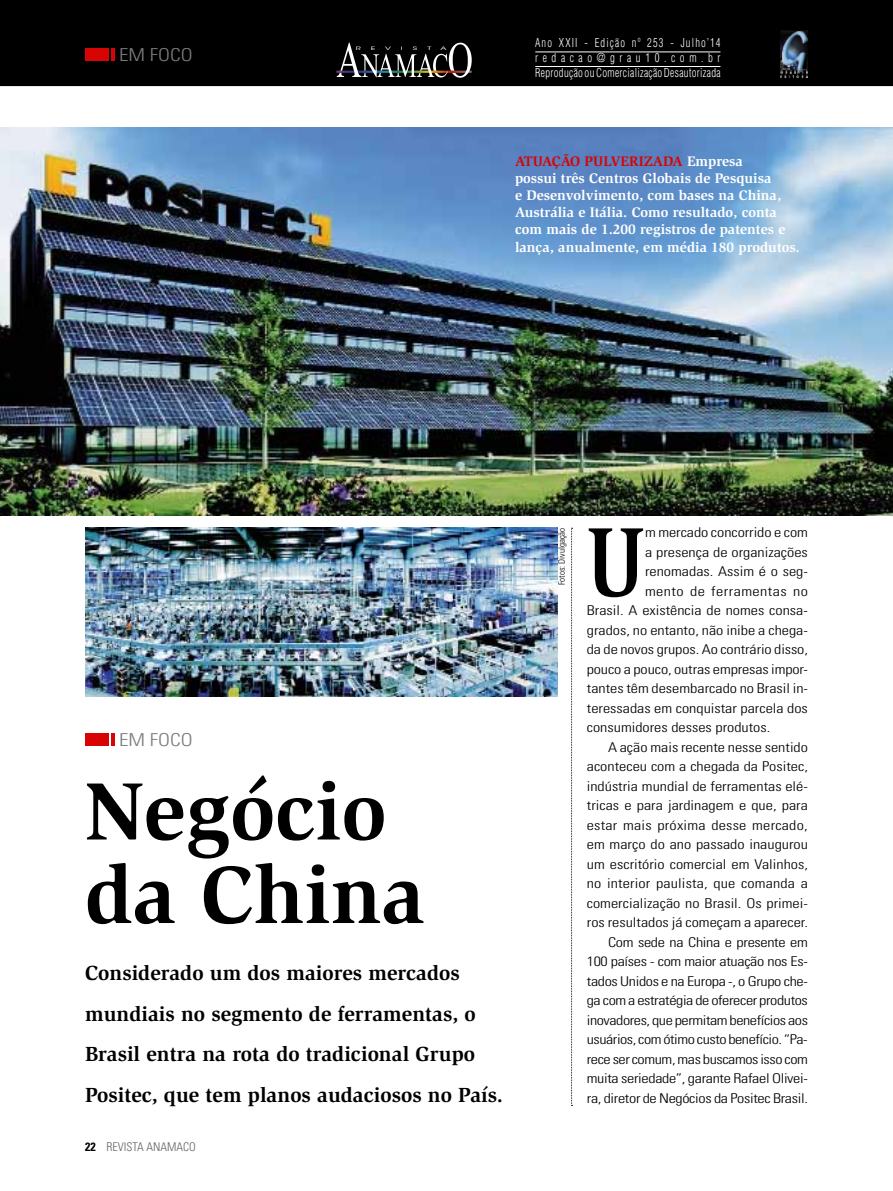
<style>
.page{position:relative;width:893px;height:1191px;background:#fff}
.page>*{position:absolute;margin:0;border:0;box-sizing:border-box;transform-origin:0 0}
.t1{font:700 100.8px "Slimbach Std";color:#000;scale:.8 1}
.t2{font:700 83.55px/83.6px "Slimbach Std";color:#000}
.t3{font:700 21px/40.5px "Slimbach Std";color:#000}
.t4{font:300 condensed 17.85px "Univers LT Std";color:#7c7c7c;scale:1.2 1}
.t5{font:700 14.25px/17.1px "Slimbach Std";color:#fff}
.t6{font:300 condensed 13.5px "Univers LT Std";color:#000;scale:1.2 1}
.t7{font:300 condensed 13.5px "Univers LT Std";letter-spacing:-.02em;color:#000;scale:1.2 1}
.t8{font:300 condensed 13.5px "Univers LT Std";letter-spacing:-.025em;color:#000;scale:1.2 1}
.t9{font:300 condensed 13.5px "Univers LT Std";letter-spacing:.03em;color:#000;scale:1.2 1}
.t10{font:300 condensed 12px/15px "Helvetica LT Std";letter-spacing:.03em;color:#fff;text-align:justify;scale:.88 1}
.t11{font:300 condensed 12px "Univers LT Std";color:#626262}
.t12{font:300 condensed 9px "Univers LT Std";color:#000}
.t13{font:4.65px "ITC Avant Garde Std";color:#fff;scale:1.8 1}
.s1{color:#d80303}
.s2{font-weight:700;color:#000}
</style>
<div class="page">
<svg style="left:571px;top:528px;width:2px;height:578px"></svg>
<hr style="left:111px;top:733px;width:4px;height:13px;background:#d80303">
<div style="left:85px;top:733px;width:24px;height:13px;background:#d80303"></div>
<img style="left:85px;top:528px;width:472px;height:168px">
<img style="left:0;top:128px;width:893px;height:387px">
<div style="left:0;top:0;width:893px;height:86px;background:#000"></div>
<img style="left:780px;top:30px;width:28px;height:47px">
<hr style="left:535px;top:52px;width:185px;height:1px;background:#fff">
<hr style="left:535px;top:66px;width:185px;height:1px;background:#fff">
<svg style="left:337px;top:43px;width:135px;height:35px;background:#393938"></svg>
<hr style="left:111px;top:48px;width:4px;height:13px;background:#d80303">
<div style="left:85px;top:48px;width:24px;height:13px;background:#d80303"></div>
<h3 class="t4" style="left:119px;top:44px;width:63px">em foco</h3>
<p class="t13" style="left:356px;top:45px;width:4px">R</p>
<p class="t13" style="left:371px;top:45px;width:4px">E</p>
<p class="t13" style="left:385px;top:45px;width:5px">V</p>
<p class="t13" style="left:401px;top:45px;width:3px">I</p>
<p class="t13" style="left:413px;top:45px;width:4px">S</p>
<p class="t13" style="left:427px;top:45px;width:4px">T</p>
<p class="t13" style="left:440px;top:45px;width:5px">A</p>
<p class="t10" style="left:535px;top:35px;width:212px">Ano XXII - Edição nº 253 - Julho’14 redacao@grau10.com.br Reprodução ou Comercialização Desautorizada</p>
<p class="t5" style="left:515px;top:153px;width:286px"><span class="s1">ATUAÇÃO PULVERIZADA</span> Empresa<br>possui três Centros Globais de Pesquisa<br>e Desenvolvimento, com bases na China, Austrália e Itália. Como resultado, conta com mais de 1.200 registros de patentes e lança, anualmente, em média 180 produtos.</p>
<h3 class="t4" style="left:119px;top:729px;width:63px">em foco</h3>
<h2 class="t2" style="left:85px;top:769px;width:341px">Negócio da China</h2>
<h3 class="t3" style="left:85px;top:952px;width:419px">Considerado um dos maiores mercados mundiais no segmento de ferramentas, o Brasil entra na rota do tradicional Grupo Positec, que tem planos audaciosos no País.</h3>
<p class="t11" style="left:85px;top:1139px;width:112px"><span class="s2">22</span> Revista Anamaco</p>
<p class="t12" style="left:556px;top:585px;width:59px;rotate:-90deg">Fotos: Divulgação</p>
<h1 class="t1" style="left:587px;top:502px;width:74px">U</h1>
<p class="t6" style="left:645px;top:524px;width:137px">m mercado concorrido e com</p>
<p class="t6" style="left:645px;top:544px;width:137px">a presença de organizações</p>
<p class="t6" style="left:645px;top:563px;width:137px">renomadas. Assim é o seg-</p>
<p class="t9" style="left:645px;top:583px;width:137px">mento de ferramentas no</p>
<p class="t6" style="left:587px;top:602px;width:186px">Brasil. A existência de nomes consa-</p>
<p class="t6" style="left:587px;top:622px;width:186px">grados, no entanto, não inibe a chega-</p>
<p class="t6" style="left:587px;top:641px;width:186px">da de novos grupos. Ao contrário disso,</p>
<p class="t6" style="left:587px;top:661px;width:186px">pouco a pouco, outras empresas impor-</p>
<p class="t6" style="left:587px;top:680px;width:186px">tantes têm desembarcado no Brasil in-</p>
<p class="t6" style="left:587px;top:700px;width:186px">teressadas em conquistar parcela dos</p>
<p class="t6" style="left:587px;top:719px;width:154px">consumidores desses produtos.</p>
<p class="t6" style="left:608px;top:739px;width:168px">A ação mais recente nesse sentido</p>
<p class="t6" style="left:587px;top:758px;width:186px">aconteceu com a chegada da Positec,</p>
<p class="t6" style="left:587px;top:778px;width:186px">indústria mundial de ferramentas elé-</p>
<p class="t6" style="left:587px;top:797px;width:186px">tricas e para jardinagem e que, para</p>
<p class="t6" style="left:587px;top:817px;width:186px">estar mais próxima desse mercado,</p>
<p class="t6" style="left:587px;top:836px;width:186px">em março do ano passado inaugurou</p>
<p class="t6" style="left:587px;top:856px;width:186px">um escritório comercial em Valinhos,</p>
<p class="t6" style="left:587px;top:875px;width:186px">no interior paulista, que comanda a</p>
<p class="t6" style="left:587px;top:895px;width:186px">comercialização no Brasil. Os primei-</p>
<p class="t6" style="left:587px;top:914px;width:186px">ros resultados já começam a aparecer.</p>
<p class="t7" style="left:608px;top:934px;width:168px">Com sede na China e presente em</p>
<p class="t7" style="left:587px;top:953px;width:186px">100 países - com maior atuação nos Es-</p>
<p class="t7" style="left:587px;top:973px;width:186px">tados Unidos e na Europa -, o Grupo che-</p>
<p class="t8" style="left:587px;top:992px;width:186px">ga com a estratégia de oferecer produtos</p>
<p class="t8" style="left:587px;top:1012px;width:186px">inovadores, que permitam benefícios aos</p>
<p class="t8" style="left:587px;top:1031px;width:186px">usuários, com ótimo custo benefício. “Pa-</p>
<p class="t8" style="left:587px;top:1051px;width:186px">rece ser comum, mas buscamos isso com</p>
<p class="t7" style="left:587px;top:1070px;width:186px">muita seriedade”, garante Rafael Olivei-</p>
<p class="t7" style="left:587px;top:1090px;width:186px">ra, diretor de Negócios da Positec Brasil.</p>
</div>
